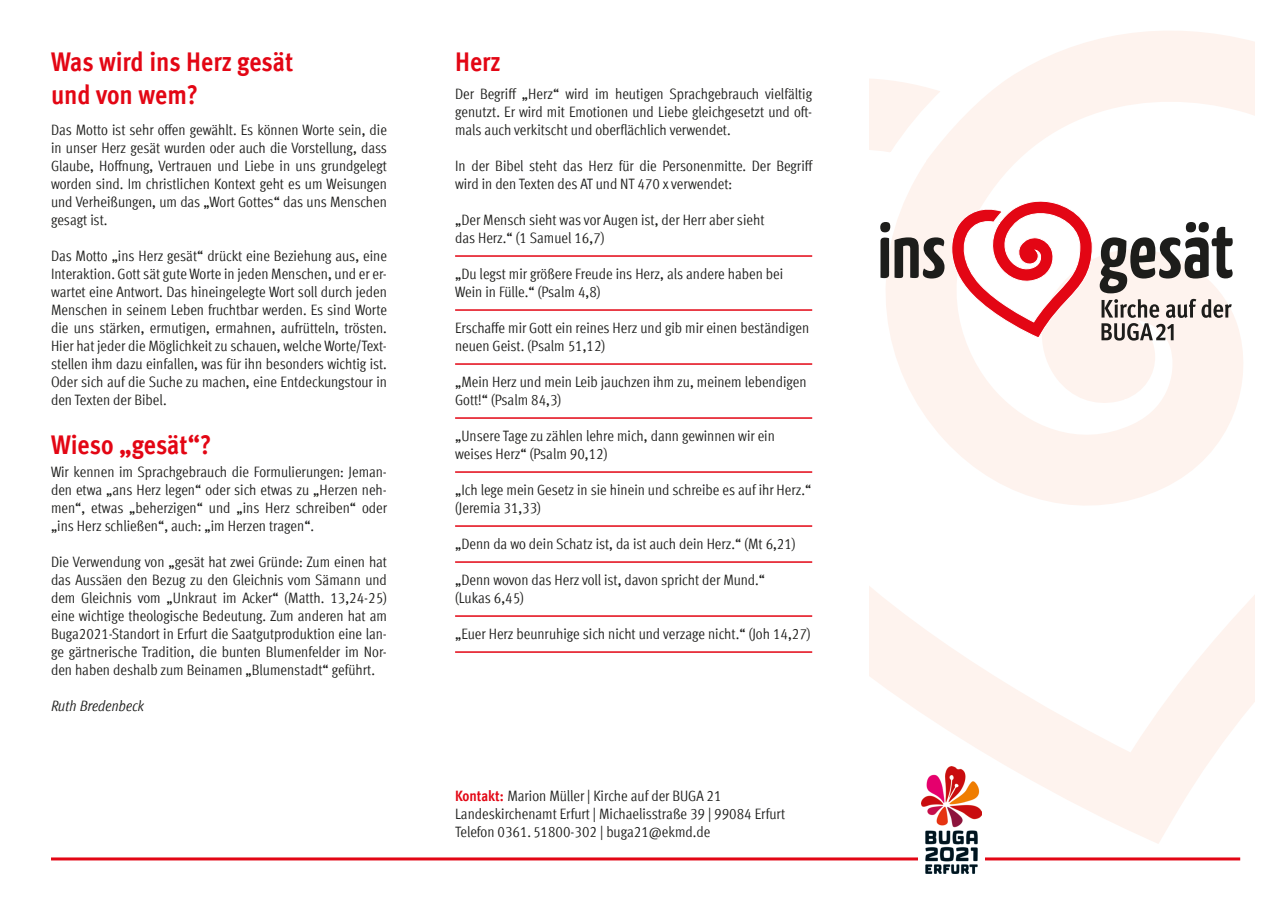
<style>
.page{position:relative;width:1280px;height:910px;background:#fff}
.page>*{position:absolute;margin:0;border:0;box-sizing:border-box;transform-origin:0 0}
.t1{font:700 condensed 27px/32.4px "Meta Offc";color:#e30614}
.t2{font:condensed 15px/18px "Meta Offc";color:#1d1d1b}
.t3{font:italic condensed 15px "Meta Offc";letter-spacing:-.005em;color:#1d1d1b}
.s1{font-weight:700;color:#e30614}
</style>
<div class="page">
<hr style="left:51px;top:857px;width:1189px;height:3px;background:#e30614">
<svg style="left:869px;top:31px;width:386px;height:813px"></svg>
<div style="left:918px;top:766px;width:67px;height:118px;background:#fff"></div>
<img style="left:922px;top:766px;width:59px;height:108px">
<svg style="left:880px;top:199px;width:353px;height:142px"></svg>
<hr style="left:455px;top:255px;width:357px;height:2px;background:#e30614">
<hr style="left:455px;top:309px;width:357px;height:2px;background:#e30614">
<hr style="left:455px;top:363px;width:357px;height:2px;background:#e30614">
<hr style="left:455px;top:417px;width:357px;height:2px;background:#e30614">
<hr style="left:455px;top:471px;width:357px;height:2px;background:#e30614">
<hr style="left:455px;top:525px;width:357px;height:2px;background:#e30614">
<hr style="left:455px;top:561px;width:357px;height:2px;background:#e30614">
<hr style="left:455px;top:615px;width:357px;height:2px;background:#e30614">
<hr style="left:455px;top:651px;width:357px;height:2px;background:#e30614">
<h1 class="t1" style="left:51px;top:47px;width:244px">Was wird ins Herz gesät und von wem?</h1>
<p class="t2" style="left:51px;top:121px;width:338px;text-align:justify">Das Motto ist sehr offen gewählt. Es können Worte sein, die in unser Herz gesät wurden oder auch die Vorstellung, dass Glaube, Hoffnung, Vertrauen und Liebe in uns grundgelegt worden sind. Im christlichen Kontext geht es um Weisungen und Verheißungen, um das „Wort Gottes“ das uns Menschen gesagt ist.</p>
<p class="t2" style="left:51px;top:247px;width:337px;text-align:justify">Das Motto „ins Herz gesät“ drückt eine Beziehung aus, eine Interaktion. Gott sät gute Worte in jeden Menschen, und er er&shy;wartet eine Antwort. Das hineingelegte Wort soll durch jeden Menschen in seinem Leben fruchtbar werden. Es sind Worte die uns stärken, ermutigen, ermahnen, aufrütteln, trösten.<br>Hier hat jeder die Möglichkeit zu schauen, welche Worte/Text&shy;stellen ihm dazu einfallen, was für ihn besonders wichtig ist.<br>Oder sich auf die Suche zu machen, eine Entdeckungstour in den Texten der Bibel.</p>
<h1 class="t1" style="left:51px;top:429px;width:162px">Wieso „gesät“?</h1>
<p class="t2" style="left:51px;top:463px;width:338px;text-align:justify">Wir kennen im Sprachgebrauch die Formulierungen: Jeman&shy;den etwa „ans Herz legen“ oder sich etwas zu „Herzen neh&shy;men“, etwas „beherzigen“ und „ins Herz schreiben“ oder „ins Herz schließen“, auch: „im Herzen tragen“.</p>
<p class="t2" style="left:51px;top:553px;width:338px;text-align:justify">Die Verwendung von „gesät hat zwei Gründe: Zum einen hat das Aussäen den Bezug zu den Gleichnis vom Sämann und dem Gleichnis vom „Unkraut im Acker“ (Matth. 13,24-25) eine wichtige theologische Bedeutung. Zum anderen hat am Buga2021-Standort in Erfurt die Saatgutproduktion eine lan&shy;ge gärtnerische Tradition, die bunten Blumenfelder im Nor&shy;den haben deshalb zum Beinamen „Blumenstadt“ geführt.</p>
<p class="t3" style="left:51px;top:697px;width:95px">Ruth Bredenbeck</p>
<h1 class="t1" style="left:455px;top:47px;width:47px">Herz</h1>
<p class="t2" style="left:455px;top:85px;width:359px;text-align:justify">Der Begriff „Herz“ wird im heutigen Sprachgebrauch vielfältig genutzt. Er wird mit Emotionen und Liebe gleichgesetzt und oft&shy;mals auch verkitscht und oberflächlich verwendet.</p>
<p class="t2" style="left:455px;top:157px;width:359px">In der Bibel steht das Herz für die Personenmitte. Der Begriff wird in den Texten des AT und NT 470 x verwendet:</p>
<p class="t2" style="left:455px;top:211px;width:311px">„Der Mensch sieht was vor Augen ist, der Herr aber sieht das Herz.“ (1 Samuel 16,7)</p>
<p class="t2" style="left:455px;top:265px;width:330px">„Du legst mir größere Freude ins Herz, als andere haben bei<br>Wein in Fülle.“ (Psalm 4,8)</p>
<p class="t2" style="left:455px;top:319px;width:356px">Erschaffe mir Gott ein reines Herz und gib mir einen beständigen neuen Geist. (Psalm 51,12)</p>
<p class="t2" style="left:455px;top:373px;width:353px">„Mein Herz und mein Leib jauchzen ihm zu, meinem lebendigen<br>Gott!“ (Psalm 84,3)</p>
<p class="t2" style="left:455px;top:427px;width:321px">„Unsere Tage zu zählen lehre mich, dann gewinnen wir ein weises Herz“ (Psalm 90,12)</p>
<p class="t2" style="left:455px;top:481px;width:358px">„Ich lege mein Gesetz in sie hinein und schreibe es auf ihr Herz.“ (Jeremia 31,33)</p>
<p class="t2" style="left:455px;top:535px;width:342px">„Denn da wo dein Schatz ist, da ist auch dein Herz.“ (Mt 6,21)</p>
<p class="t2" style="left:455px;top:571px;width:312px">„Denn wovon das Herz voll ist, davon spricht der Mund.“ (Lukas 6,45)</p>
<p class="t2" style="left:455px;top:625px;width:357px">„Euer Herz beunruhige sich nicht und verzage nicht.“ (Joh 14,27)</p>
<p class="t2" style="left:455px;top:787px;width:332px"><span class="s1">Kontakt:</span> Marion Müller | Kirche auf der BUGA 21<br>Landeskirchenamt Erfurt | Michaelisstraße 39 | 99084 Erfurt<br>Telefon 0361. 51800-302 | buga21@ekmd.de</p>
</div>
